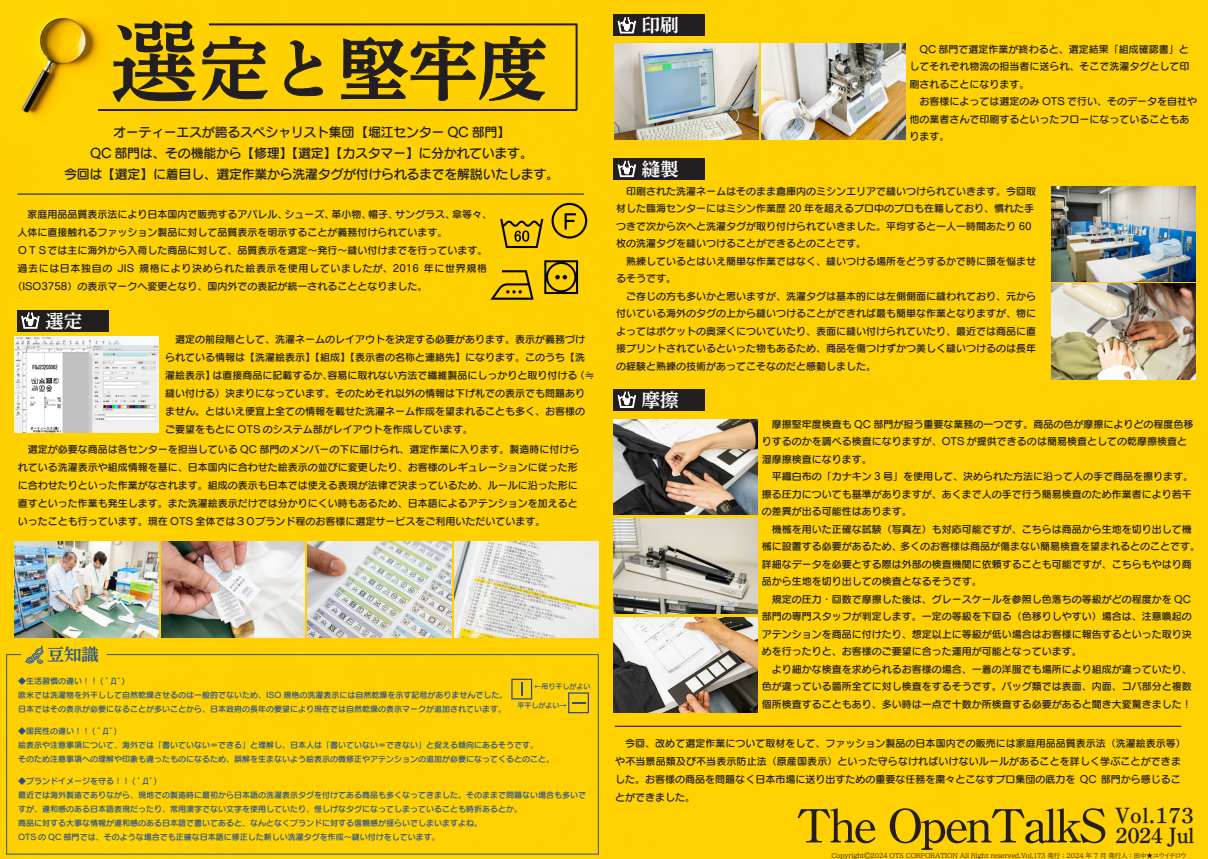
<style>
.page{position:relative;width:1208px;height:859px;background:#ffd101}
.page>*{position:absolute;margin:0;border:0;box-sizing:border-box;transform-origin:0 0}
.t1{font:69px "DNP Shuei Y Min Std B";letter-spacing:.01em;color:#231f20}
.t2{font:22px/20px "DNP Shuei Y Min Std B";letter-spacing:-.025em;color:#231f20}
.t3{font:18.4px "DNP Shuei Y Min Std B";color:#fff}
.t4{font:17.2px "DNP Shuei Y Min Std B";color:#295499}
.t5{font:13px/21px "Seurat Pro N DB";letter-spacing:-.025em;color:#231f20;text-align:center}
.t6{font:10px/17.5px "Seurat Pro N DB";color:#231f20}
.t7{font:10px "Seurat Pro N DB";letter-spacing:.065em;color:#231f20}
.t8{font:8px/14px "Seurat Pro N DB";color:#265091}
.t9{font:7px "Seurat Pro N DB";color:#265091}
.t10{font:6.5px "BIZ UDP Mincho Medium";letter-spacing:-.025em;color:#231f20}
.s1{font-size:88px}
</style>
<div class="page">
<svg style="left:202px;top:36px;width:65px;height:64px;background:#dfb704"></svg>
<svg style="left:284px;top:41px;width:39px;height:55px;background:#e6bc03"></svg>
<svg style="left:341px;top:36px;width:204px;height:65px;background:#dcb505"></svg>
<div style="left:17px;top:310px;width:92px;height:21px;background:#231f20"></div>
<svg style="left:797px;top:808px;width:78px;height:35px;background:#c7a308"></svg>
<svg style="left:889px;top:808px;width:216px;height:42px;background:#cba708"></svg>
<svg style="left:551px;top:203px;width:36px;height:36px"></svg>
<svg style="left:500px;top:219px;width:43px;height:29px"></svg>
<svg style="left:490px;top:270px;width:43px;height:30px"></svg>
<img style="left:14px;top:542px;width:144px;height:96px">
<hr style="left:209px;top:23px;width:368px;height:2px;background:#231f20">
<hr style="left:98px;top:109px;width:479px;height:2px;background:#231f20">
<hr style="left:575px;top:24px;width:2px;height:86px;background:#231f20">
<hr style="left:17px;top:194px;width:567px;height:1px;background:#080d07">
<svg style="left:544px;top:260px;width:34px;height:34px"></svg>
<img style="left:308px;top:542px;width:143px;height:96px">
<img style="left:161px;top:542px;width:144px;height:96px">
<img style="left:454px;top:542px;width:144px;height:96px">
<img style="left:15px;top:337px;width:144px;height:96px">
<svg style="left:21px;top:300px;width:18px;height:44px"></svg>
<svg style="left:511px;top:679px;width:21px;height:20px"></svg>
<svg style="left:568px;top:692px;width:21px;height:21px"></svg>
<div style="left:613px;top:14px;width:92px;height:22px;background:#231f20"></div>
<svg style="left:618px;top:5px;width:18px;height:39px"></svg>
<img style="left:762px;top:44px;width:143px;height:96px">
<div style="left:613px;top:158px;width:92px;height:22px;background:#231f20"></div>
<svg style="left:618px;top:149px;width:18px;height:43px"></svg>
<img style="left:1051px;top:284px;width:144px;height:95px">
<div style="left:613px;top:389px;width:92px;height:22px;background:#231f20"></div>
<svg style="left:618px;top:379px;width:18px;height:40px"></svg>
<img style="left:613px;top:419px;width:144px;height:96px">
<img style="left:613px;top:617px;width:144px;height:96px">
<img style="left:613px;top:518px;width:144px;height:96px">
<img style="left:614px;top:44px;width:144px;height:96px">
<img style="left:1051px;top:186px;width:144px;height:96px">
<hr style="left:615px;top:726px;width:566px;height:1px;background:#080d07">
<hr style="left:107px;top:654px;width:491px;height:1px;background:#295499">
<hr style="left:7px;top:854px;width:591px;height:1px;background:#295499">
<hr style="left:6px;top:654px;width:1px;height:200px;background:#295499">
<svg style="left:7px;top:645px;width:36px;height:21px"></svg>
<hr style="left:598px;top:654px;width:1px;height:200px;background:#295499">
<h1 class="t1" style="left:111px;top:20px;width:438px"><span class="s1">選</span>定と堅牢度</h1>
<h3 class="t5" style="left:64px;top:122px;width:496px">オーティーエスが誇るスペシャリスト集団 【堀江センター QC 部門】<br>QC 部門は、その機能から【修理】【選定】【カスタマー】に分かれています。<br>今回は【選定】に着目し、選定作業から洗濯タグが付けられるまでを解説いたします。</h3>
<p class="t6" style="left:17px;top:206px;width:476px">　家庭用品品質表示法により日本国内で販売するアパレル、シューズ、革小物、帽子、サングラス、傘等々、</p>
<p class="t6" style="left:17px;top:224px;width:432px">人体に直接触れるファッション製品に対して品質表示を明示することが義務付けられています。</p>
<p class="t6" style="left:17px;top:242px;width:472px">ＯＴＳでは主に海外から入荷した商品に対して、品質表示を選定～発行～縫い付けまでを行っています。</p>
<p class="t7" style="left:17px;top:262px;width:471px">過去には日本独自の JIS 規格により決められた絵表示を使用していましたが、2016 年に世界規格</p>
<p class="t6" style="left:12px;top:278px;width:417px">（ISO3758）の表示マークへ変更となり、国内外での表記が統一されることとなりました。</p>
<h3 class="t3" style="left:45px;top:308px;width:38px">選定</h3>
<p class="t6" style="left:165px;top:330px;width:431px;line-height:18px">　選定の前段階として、洗濯ネームのレイアウトを決定する必要があります。表示が義務づけられている情報は【洗濯絵表示】【組成】【表示者の名称と連絡先】になります。このうち【洗濯絵表示】は直接商品に記載するか、容易に取れない方法で繊維製品にしっかりと取り付ける（≒縫い付ける）決まりになっています。そのためそれ以外の情報は下げ札での表示でも問題ありません。とはいえ便宜上全ての情報を載せた洗濯ネーム作成を望まれることも多く、お客様のご要望をもとに OTS のシステム部がレイアウトを作成しています。</p>
<p class="t6" style="left:18px;top:440px;width:563px;line-height:18px">　選定が必要な商品は各センターを担当している QC 部門のメンバーの下に届けられ、選定作業に入ります。製造時に付けられている洗濯表示や組成情報を基に、日本国内に合わせた絵表示の並びに変更したり、お客様のレギュレーションに従った形に合わせたりといった作業がなされます。組成の表示も日本では使える表現が法律で決まっているため、ルールに沿った形に直すといった作業も発生します。また洗濯絵表示だけでは分かりにくい時もあるため、日本語によるアテンションを加えるといったことも行っています。現在 OTS 全体では３０ブランド程のお客様に選定サービスをご利用いただいています。</p>
<h3 class="t4" style="left:47px;top:642px;width:53px">豆知識</h3>
<p class="t8" style="left:18px;top:674px;width:491px">◆生活習慣の違い！！ ( ﾟДﾟ)<br>欧米では洗濯物を外干しして自然乾燥させるのは一般的でないため、ISO 規格の洗濯表示には自然乾燥を示す記号がありませんでした。日本ではその表示が必要になることが多いことから、日本政府の長年の要望により現在では自然乾燥の表示マークが追加されています。</p>
<p class="t8" style="left:18px;top:724px;width:538px">◆国民性の違い！！ ( ﾟДﾟ)<br>絵表示や注意事項について、海外では「書いていない＝できる」と理解し、日本人は「書いていない＝できない」と捉える傾向にあるそうです。<br>そのため注意事項への理解や印象も違ったものになるため、誤解を生まないよう絵表示の微修正やアテンションの追加が必要になってくるとのこと。</p>
<p class="t8" style="left:18px;top:774px;width:570px">◆ブランドイメージを守る！！ ( ﾟДﾟ)<br>最近では海外製造でありながら、現地での製造時に最初から日本語の洗濯表示タグを付けてある商品も多くなってきました。そのままで問題ない場合も多いですが、違和感のある日本語表現だったり、常用漢字でない文字を使用していたり、怪しげなタグになってしまっていることも時折あるとか。<br>商品に対する大事な情報が違和感のある日本語で書いてあると、なんとなくブランドに対する信頼感が揺らいでしまいますよね。<br>OTS の QC 部門では、そのような場合でも正確な日本語に修正した新しい洗濯タグを作成～縫い付けをしています。</p>
<p class="t9" style="left:534px;top:682px;width:57px">←吊り干しがよい</p>
<p class="t9" style="left:517px;top:701px;width:50px">平干しがよい→</p>
<h3 class="t3" style="left:642px;top:12px;width:38px">印刷</h3>
<h3 class="t3" style="left:642px;top:156px;width:38px">縫製</h3>
<p class="t6" style="left:909px;top:40px;width:289px">　QC 部門で選定作業が終わると、選定結果「組成確認書」としてそれぞれ物流の担当者に送られ、そこで洗濯タグとして印刷されることになります。<br>　お客様によっては選定のみ OTS で行い、そのデータを自社や他の業者さんで印刷するといったフローになっていることもあります。</p>
<p class="t6" style="left:616px;top:182px;width:421px">　印刷された洗濯ネームはそのまま倉庫内のミシンエリアで縫いつけられていきます。今回取材した臨海センターにはミシン作業歴 20 年を超えるプロ中のプロも在籍しており、慣れた手つきで次から次へと洗濯タグが取り付けられていきました。平均すると一人一時間あたり 60枚の洗濯タグを縫いつけることができるとのことです。<br>　熟練しているとはいえ簡単な作業ではなく、縫いつける場所をどうするかで時に頭を悩ませるそうです。<br>　ご存じの方も多いかと思いますが、洗濯タグは基本的には左側側面に縫われており、元から付いている海外のタグの上から縫いつけることができれば最も簡単な作業となりますが、物によってはポケットの奥深くについていたり、表面に縫い付けられていたり、最近では商品に直接プリントされているといった物もあるため、商品を傷つけずかつ美しく縫いつけるのは長年の経験と熟練の技術があってこそなのだと感動しました。</p>
<h3 class="t3" style="left:642px;top:387px;width:38px">摩擦</h3>
<p class="t6" style="left:761px;top:415px;width:440px">　摩擦堅牢度検査も QC 部門が担う重要な業務の一つです。商品の色が摩擦によりどの程度色移りするのかを調べる検査になりますが、OTS が提供できるのは簡易検査としての乾摩擦検査と<br>湿摩擦検査になります。<br>　平織白布の「カナキン 3 号」を使用して、決められた方法に沿って人の手で商品を擦ります。擦る圧力についても基準がありますが、あくまで人の手で行う簡易検査のため作業者により若干の差異が出る可能性はあります。<br>　機械を用いた正確な試験（写真左）も対応可能ですが、こちらは商品から生地を切り出して機械に設置する必要があるため、多くのお客様は商品が傷まない簡易検査を望まれるとのことです。詳細なデータを必要とする際は外部の検査機関に依頼することも可能ですが、こちらもやはり商品から生地を切り出しての検査となるそうです。<br>　規定の圧力・回数で摩擦した後は、グレースケールを参照し色落ちの等級がどの程度かを QC部門の専門スタッフが判定します。一定の等級を下回る（色移りしやすい）場合は、注意喚起のアテンションを商品に付けたり、想定以上に等級が低い場合はお客様に報告するといった取り決めを行ったりと、お客様のご要望に合った運用が可能となっています。<br>　より細かな検査を求められるお客様の場合、一着の洋服でも場所により組成が違っていたり、色が違っている箇所全てに対し検査をするそうです。バッグ類では表面、内面、コバ部分と複数個所検査することもあり、多い時は一点で十数か所検査する必要があると聞き大変驚きました！</p>
<p class="t6" style="left:615px;top:734px;width:572px;line-height:18px">　今回、改めて選定作業について取材をして、ファッション製品の日本国内での販売には家庭用品品質表示法（洗濯絵表示等）や不当景品類及び不当表示防止法（原産国表示）といった守らなければいけないルールがあることを詳しく学ぶことができました。お客様の商品を問題なく日本市場に送り出すための重要な任務を粛々とこなすプロ集団の底力を QC 部門から感じることができました。</p>
<h2 class="t2" style="left:1115px;top:805px;width:80px">Vol.173<br>2024 Jul</h2>
<p class="t10" style="left:831px;top:852px;width:356px">Copyright©2024 OTS CORPORATION All Right reserved.Vol.173 発行： 2024 年 7 月 発行人：田中★ユウイチロウ</p>
</div>
